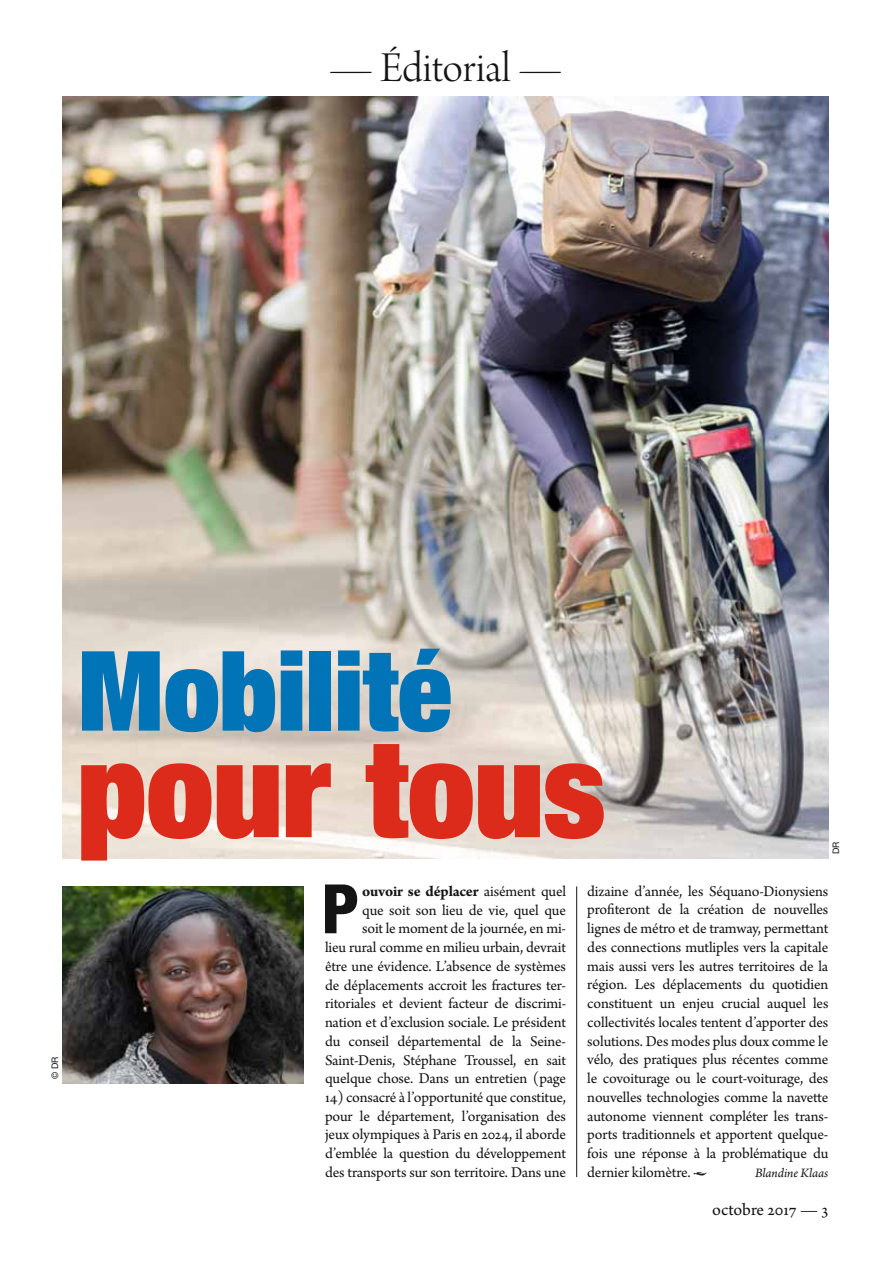
<style>
.page{position:relative;width:894px;height:1265px;background:#fff}
.page>*{position:absolute;margin:0;border:0;box-sizing:border-box;transform-origin:0 0}
.t1{font:900 condensed 132.9px "Helvetica Neue LT Std";color:#dc2a1b}
.t2{font:900 condensed 111px "Helvetica Neue LT Std";color:#0074b7}
.t3{font:800 condensed 68.25px "Helvetica Neue LT Std";color:#131413}
.t4{font:45px "Arno Pro Light Display";color:#131413}
.t5{font:18px "Arno Pro";letter-spacing:-.005em;color:#131413}
.t6{font:15.75px/18.8px "Arno Pro";letter-spacing:-.01em;color:#131413;text-align:justify}
.t7{font:italic 13.5px "Arno Pro";letter-spacing:-.005em;color:#131413}
.t8{font:9px "Helvetica Neue LT Std";color:#131413}
.s1{font-weight:700}
</style>
<div class="page">
<img style="left:63px;top:886px;width:241px;height:197px">
<hr style="left:576px;top:886px;width:1px;height:291px;background:#131413">
<img style="left:63px;top:97px;width:765px;height:761px">
<h3 class="t4" style="left:328px;top:47px;width:236px">— Éditorial —</h3>
<p class="t8" style="left:50px;top:1079px;width:24px;rotate:-90deg">© DR</p>
<h2 class="t2" style="left:78px;top:651px;width:375px">Mobilité</h2>
<h1 class="t1" style="left:78px;top:742px;width:529px">pour tous</h1>
<p class="t8" style="left:830px;top:854px;width:14px;rotate:-90deg">DR</p>
<h3 class="t3" style="left:321px;top:884px;width:39px">P</h3>
<p class="t6" style="left:325px;top:882px;width:243px;text-align:right"><span class="s1">ouvoir se déplacer</span> aisément quel<br>que soit son lieu de vie, quel que<br>soit le moment de la journée, en mi-<br>lieu rural comme en milieu urbain, devrait être une évidence. L’absence de systèmes de déplacements accroit les fractures ter&shy;ritoriales et devient facteur de discrimi&shy;nation et d’exclusion sociale. Le président du conseil départemental de la Seine-Saint-Denis, Stéphane Troussel, en sait quelque chose. Dans un entretien (page</p>
<p class="t6" style="left:325px;top:1088px;width:243px">14) consacré à l’opportunité que constitue, pour le département, l’organisation des jeux olympiques à Paris en 2024, il aborde d’emblée la question du développement des transports sur son territoire. Dans une</p>
<p class="t6" style="left:587px;top:882px;width:243px">dizaine d’année, les Séquano-Dionysiens profiteront de la création de nouvelles lignes de métro et de tramway, permettant des connections mutliples vers la capitale mais aussi vers les autres territoires de la région. Les déplacements du quotidien constituent un enjeu crucial auquel les collectivités locales tentent d’apporter des solutions. Des modes plus doux comme le vélo, des pratiques plus récentes comme le covoiturage ou le court-voiturage, des nouvelles technologies comme la navette autonome viennent compléter les trans&shy;ports traditionnels et apportent quelque&shy;fois une réponse à la problématique du dernier kilomètre. •</p>
<p class="t7" style="left:755px;top:1167px;width:75px">Blandine Klaas</p>
<p class="t5" style="left:712px;top:1201px;width:118px">octobre 2017 — 3</p>
</div>
